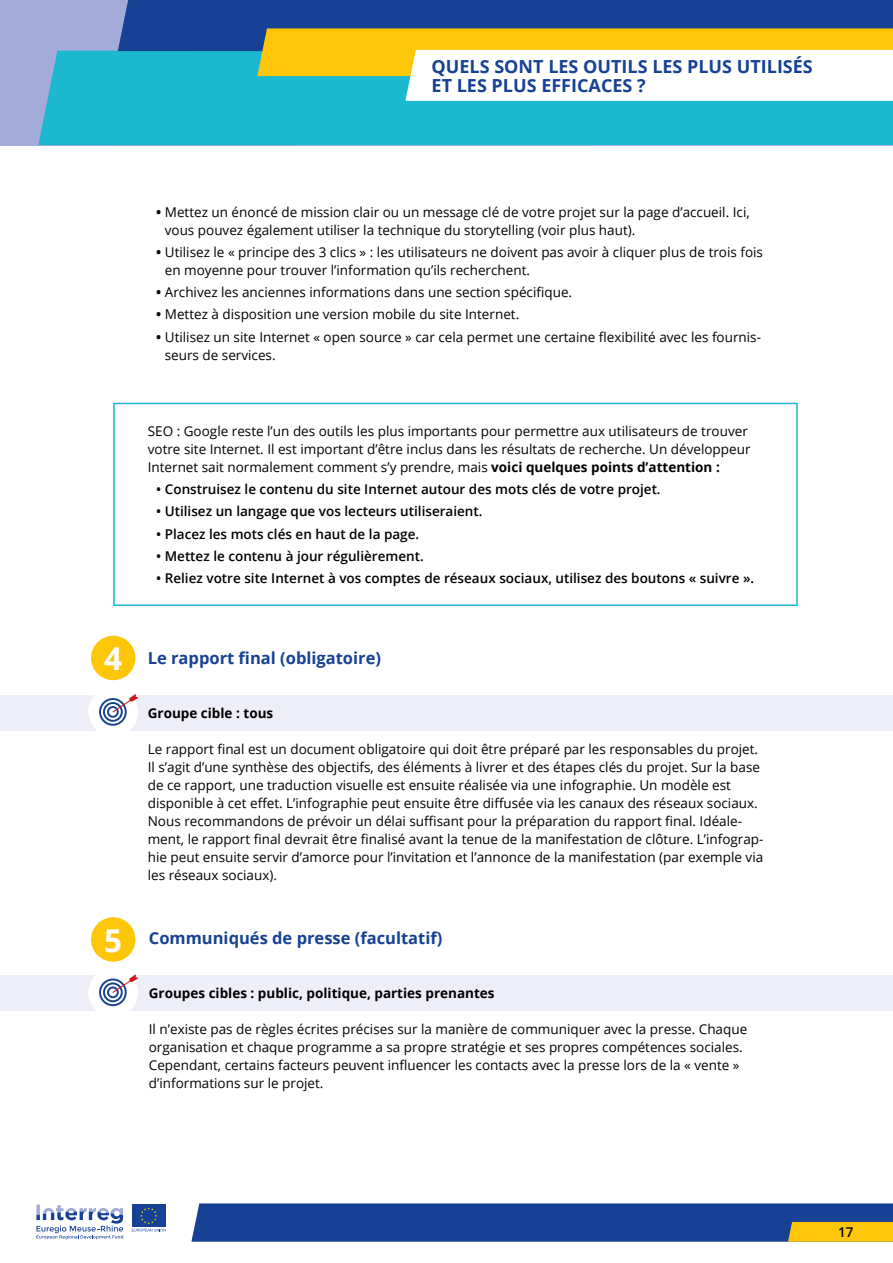
<style>
.page{position:relative;width:893px;height:1263px;background:#fff}
.page>*{position:absolute;margin:0;border:0;box-sizing:border-box;transform-origin:0 0}
.t1{font:700 31.5px "Open Sans";color:#fff}
.t2{font:700 18px/19.5px "Open Sans";color:#164194}
.t3{font:700 16.5px "Open Sans";color:#164194}
.t4{font:13.5px/18px "Open Sans";color:#000}
.t5{font:600 13.5px "Open Sans";color:#000}
.t6{font:700 13.5px "Open Sans";color:#000}
.s1{font-weight:700}
</style>
<div class="page">
<svg style="left:191px;top:1203px;width:702px;height:39px;background:#2d4f8c"></svg>
<div style="left:132px;top:1204px;width:34px;height:23px;background:#164194"></div>
<svg style="left:132px;top:1207px;width:34px;height:24px"></svg>
<svg style="left:36px;top:1204px;width:87px;height:35px"></svg>
<div style="left:0;top:0;width:893px;height:145px;background:#a3acd8"></div>
<div style="left:38px;top:51px;width:855px;height:94px;background:#1cb8d0"></div>
<div style="left:0;top:695px;width:893px;height:36px;background:#edeef8"></div>
<div style="left:88px;top:687px;width:50px;height:50px;background:#fff;border-radius:50%"></div>
<svg style="left:100px;top:699px;width:26px;height:26px"></svg>
<div style="left:99px;top:698px;width:28px;height:28px;border:2px solid #164194;border-radius:50%"></div>
<svg style="left:104px;top:703px;width:18px;height:18px"></svg>
<div style="left:103px;top:702px;width:20px;height:20px;border:2px solid #164194;border-radius:50%"></div>
<svg style="left:108px;top:707px;width:10px;height:10px"></svg>
<div style="left:107px;top:706px;width:12px;height:12px;border:2px solid #164194;border-radius:50%"></div>
<svg style="left:112px;top:694px;width:27px;height:19px"></svg>
<div style="left:0;top:975px;width:893px;height:36px;background:#edeef8"></div>
<div style="left:88px;top:967px;width:50px;height:50px;background:#fff;border-radius:50%"></div>
<svg style="left:100px;top:979px;width:26px;height:26px"></svg>
<div style="left:99px;top:978px;width:28px;height:28px;border:2px solid #164194;border-radius:50%"></div>
<svg style="left:104px;top:983px;width:18px;height:18px"></svg>
<div style="left:103px;top:982px;width:20px;height:20px;border:2px solid #164194;border-radius:50%"></div>
<div style="left:108px;top:987px;width:10px;height:10px;background:#fff;border-radius:50%"></div>
<div style="left:107px;top:986px;width:12px;height:12px;border:2px solid #164194;border-radius:50%"></div>
<svg style="left:112px;top:974px;width:27px;height:19px"></svg>
<div style="left:91px;top:636px;width:44px;height:44px;background:#fdc608;border-radius:50%"></div>
<div style="left:91px;top:917px;width:44px;height:45px;background:#fdc608;border-radius:50%"></div>
<div style="left:113px;top:403px;width:685px;height:203px;border:2px solid #1cb8d0"></div>
<svg style="left:118px;top:0;width:775px;height:101px;background:#94ab9e"></svg>
<h2 class="t2" style="left:432px;top:56px;width:383px">QUELS SONT LES OUTILS LES PLUS UTILISÉS<br>ET LES PLUS EFFICACES ?</h2>
<h2 class="t2" style="left:405px;top:71px;width:353px">ALGEMENE STRATEGISCHE RICHTLIJNEN</h2>
<p class="t4" style="left:165px;top:202px;width:586px;text-indent:-9px"><span class="s1">•</span> Mettez un énoncé de mission clair ou un message clé de votre projet sur la page d’accueil. Ici, vous pouvez également utiliser la technique du storytelling (voir plus haut).</p>
<p class="t4" style="left:165px;top:243px;width:600px;text-indent:-9px"><span class="s1">•</span> Utilisez le « principe des 3 clics » : les utilisateurs ne doivent pas avoir à cliquer plus de trois fois en moyenne pour trouver l’information qu’ils recherchent.</p>
<p class="t4" style="left:156px;top:283px;width:417px"><span class="s1">•</span> Archivez les anciennes informations dans une section spécifique.</p>
<p class="t4" style="left:156px;top:305px;width:364px"><span class="s1">•</span> Mettez à disposition une version mobile du site Internet.</p>
<p class="t4" style="left:165px;top:327px;width:598px;text-indent:-9px"><span class="s1">•</span> Utilisez un site Internet « open source » car cela permet une certaine flexibilité avec les fournis&shy;seurs de services.</p>
<h1 class="t1" style="left:104px;top:636px;width:19px">4</h1>
<h1 class="t1" style="left:104px;top:918px;width:19px">5</h1>
<p class="t4" style="left:148px;top:422px;width:604px">SEO : Google reste l’un des outils les plus importants pour permettre aux utilisateurs de trouver votre site Internet. Il est important d’être inclus dans les résultats de recherche. Un développeur<br>Internet sait normalement comment s’y prendre, mais <span class="s1">voici quelques points d’attention :</span></p>
<p class="t5" style="left:156px;top:480px;width:506px">• Construisez le contenu du site Internet autour des mots clés de votre projet.</p>
<p class="t5" style="left:156px;top:502px;width:328px">• Utilisez un langage que vos lecteurs utiliseraient.</p>
<p class="t5" style="left:156px;top:524px;width:264px">• Placez les mots clés en haut de la page.</p>
<p class="t5" style="left:156px;top:547px;width:269px">• Mettez le contenu à jour régulièrement.</p>
<p class="t5" style="left:156px;top:569px;width:599px">• Reliez votre site Internet à vos comptes de réseaux sociaux, utilisez des boutons « suivre ».</p>
<p class="t3" style="left:148px;top:646px;width:235px">Le rapport final (obligatoire)</p>
<p class="t6" style="left:148px;top:703px;width:127px">Groupe cible : tous</p>
<p class="t4" style="left:148px;top:739px;width:617px">Le rapport final est un document obligatoire qui doit être préparé par les responsables du projet.<br>Il s’agit d’une synthèse des objectifs, des éléments à livrer et des étapes clés du projet. Sur la base de ce rapport, une traduction visuelle est ensuite réalisée via une infographie. Un modèle est disponible à cet effet. L’infographie peut ensuite être diffusée via les canaux des réseaux sociaux.<br>Nous recommandons de prévoir un délai suffisant pour la préparation du rapport final. Idéale&shy;ment, le rapport final devrait être finalisé avant la tenue de la manifestation de clôture. L’infograp&shy;hie peut ensuite servir d’amorce pour l’invitation et l’annonce de la manifestation (par exemple via les réseaux sociaux).</p>
<p class="t3" style="left:149px;top:926px;width:295px">Communiqués de presse (facultatif)</p>
<p class="t6" style="left:149px;top:983px;width:347px">Groupes cibles : public, politique, parties prenantes</p>
<p class="t4" style="left:149px;top:1019px;width:600px">Il n’existe pas de règles écrites précises sur la manière de communiquer avec la presse. Chaque organisation et chaque programme a sa propre stratégie et ses propres compétences sociales.<br>Cependant, certains facteurs peuvent influencer les contacts avec la presse lors de la « vente » d’informations sur le projet.</p>
<p class="t5" style="left:838px;top:1222px;width:17px">17</p>
</div>
